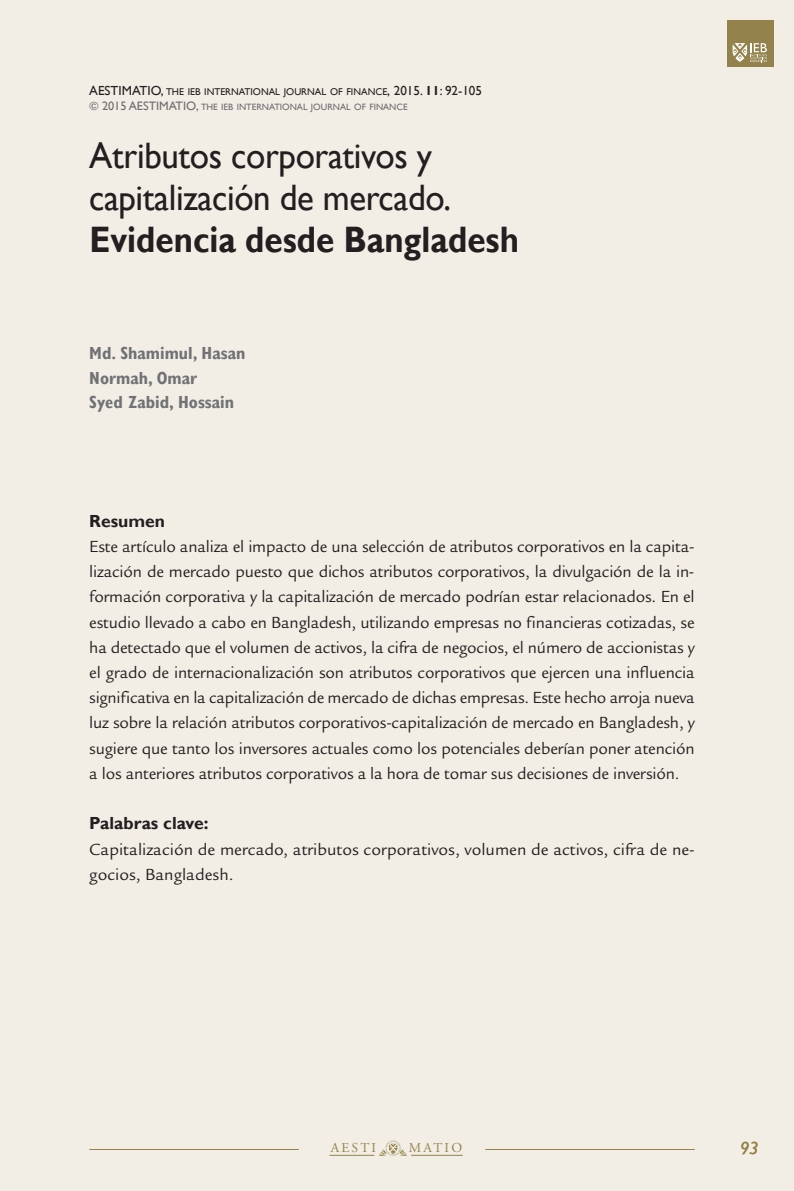
<style>
.page{position:relative;width:794px;height:1191px;background:#f2eee5}
.page>*{position:absolute;margin:0;border:0;box-sizing:border-box;transform-origin:0 0}
.t1{font:36.75px/42px "Gill Sans";letter-spacing:-.01em;color:#231f20;scale:.95 1}
.t2{font:700 36.75px "Gill Sans";color:#231f20;scale:.9 1}
.t3{font:17.5px/25.2px "Legacy Sans";color:#231f20;text-align:justify}
.t4{font:700 condensed 17.5px/24.5px "Gill Sans";color:#717275}
.t5{font:700 17.5px "Gill Sans";color:#231f20}
.t6{font:italic 17.5px "Gill Sans";color:#968249}
.t7{font:13.65px "Adobe Garamond Pro";letter-spacing:.16em;color:#93824b}
.t8{font:9.8px "Gill Sans";color:#231f20}
.t9{font:9.1px "Gill Sans";color:#6c6d70}
.s1{font-size:13.12px}
.s2{font-weight:700;font-size:13.12px}
.s3{font-size:12.25px}
</style>
<div class="page">
<hr style="left:89px;top:1149px;width:210px;height:1px;background:#968249">
<hr style="left:485px;top:1149px;width:210px;height:1px;background:#968249">
<div style="left:727px;top:20px;width:46px;height:46px;background:#93824b"></div>
<svg style="left:732px;top:43px;width:35px;height:19px"></svg>
<hr style="left:411px;top:1155px;width:52px;height:1px;background:#93824b">
<hr style="left:329px;top:1155px;width:45px;height:1px;background:#93824b">
<svg style="left:378px;top:1140px;width:29px;height:16px"></svg>
<p class="t8" style="left:89px;top:85px;width:394px"><span class="s1">AESTIMATIO,</span> THE IEB INTERNATIONAL JOURNAL OF FINANCE<span class="s1">, 2015.</span> <span class="s2">11</span><span class="s1">: 92-105</span></p>
<p class="t9" style="left:102px;top:102px;width:307px"><span class="s3">2015 AESTIMATIO,</span> THE IEB INTERNATIONAL JOURNAL OF FINANCE</p>
<h1 class="t1" style="left:89px;top:134px;width:382px">ATRIBUTOS CORPORATIVOS Y<br>CAPITALIZACIÓN DE MERCADO.</h1>
<h1 class="t2" style="left:89px;top:217px;width:479px">Evidencia desde Bangladesh</h1>
<p class="t4" style="left:89px;top:341px;width:157px">Md. Shamimul, Hasan<br>Normah, Omar<br>Syed Zabid, Hossain</p>
<p class="t5" style="left:89px;top:510px;width:77px">Resumen</p>
<p class="t3" style="left:89px;top:535px;width:607px">Este artículo analiza el impacto de una selección de atributos corporativos en la capita&shy;lización de mercado puesto que dichos atributos corporativos, la divulgación de la in&shy;formación corporativa y la capitalización de mercado podrían estar relacionados. En el estudio llevado a cabo en Bangladesh, utilizando empresas no financieras cotizadas, se ha detectado que el volumen de activos, la cifra de negocios, el número de accionistas y el grado de internacionalización son atributos corporativos que ejercen una influencia significativa en la capitalización de mercado de dichas empresas. Este hecho arroja nueva luz sobre la relación atributos corporativos-capitalización de mercado en Bangladesh, y sugiere que tanto los inversores actuales como los potenciales deberían poner atención a los anteriores atributos corporativos a la hora de tomar sus decisiones de inversión.</p>
<p class="t5" style="left:89px;top:813px;width:121px">Palabras clave:</p>
<p class="t3" style="left:89px;top:838px;width:607px">Capitalización de mercado, atributos corporativos, volumen de activos, cifra de ne&shy;gocios, Bangladesh.</p>
<p class="t7" style="left:331px;top:1142px;width:47px">AESTI</p>
<p class="t7" style="left:409px;top:1142px;width:55px">MATIO</p>
<p class="t6" style="left:740px;top:1137px;width:20px">93</p>
</div>
